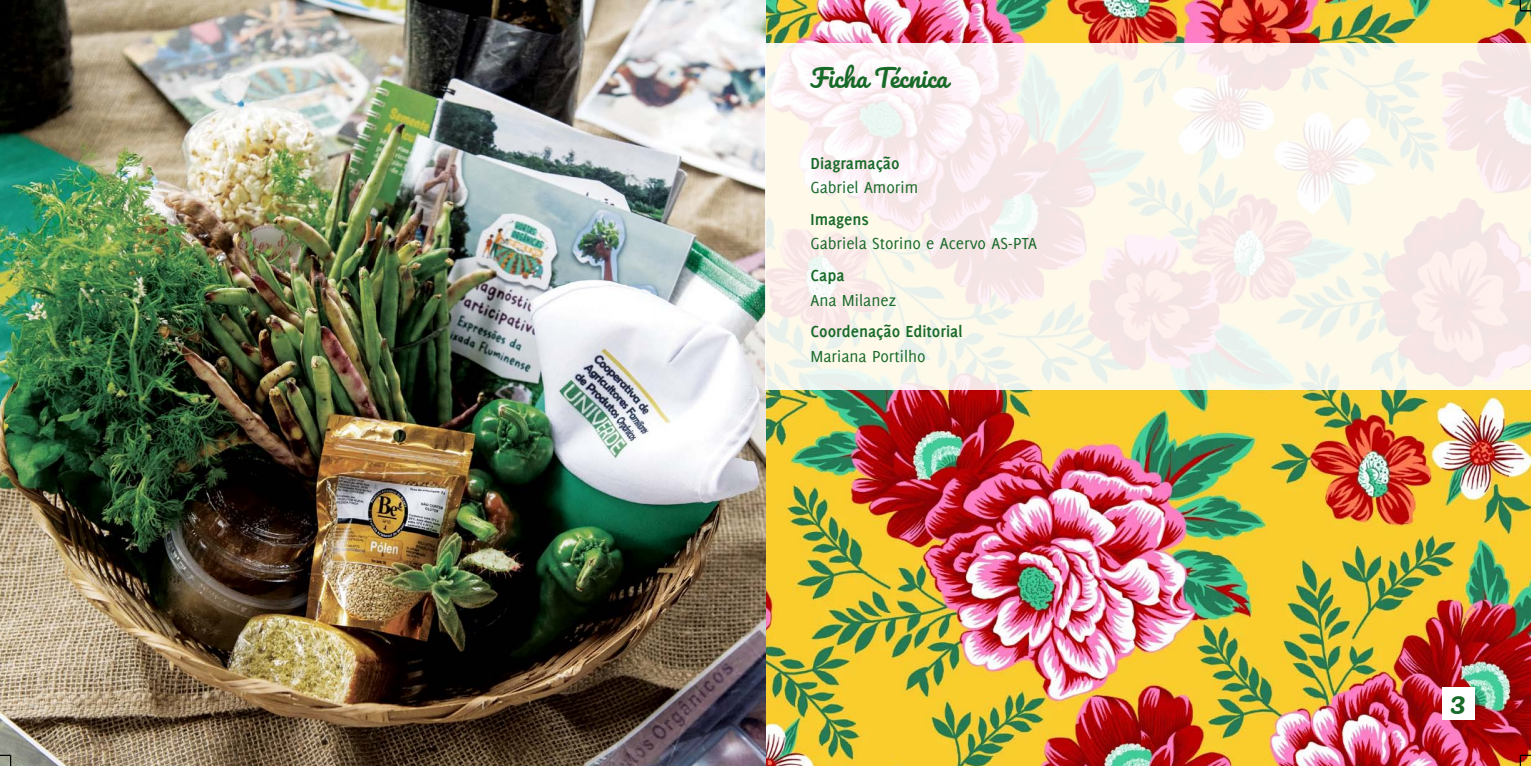
<style>
.page{position:relative;width:1531px;height:766px;background:#fff}
.page>*{position:absolute;margin:0;border:0;box-sizing:border-box;transform-origin:0 0}
.t1{font:30px "Pacifico";color:#186a29}
.t2{font:25px "Pacifico";color:#186a29}
.t3{font:17.5px "Delicious";color:#186a29}
.t4{font:700 17.5px "Delicious";color:#186a29}
</style>
<div class="page">
<img style="left:0;top:0;width:1531px;height:765px">
<svg style="left:765px;top:43px;width:766px;height:347px"></svg>
<div style="left:1442px;top:687px;width:32px;height:32px;background:#fff"></div>
<svg style="left:0;top:0;width:11px;height:11px"></svg>
<svg style="left:0;top:754px;width:11px;height:11px"></svg>
<svg style="left:1519px;top:0;width:12px;height:11px"></svg>
<svg style="left:1519px;top:754px;width:12px;height:11px"></svg>
<h2 class="t2" style="left:810px;top:65px;width:139px">Ficha Técnica</h2>
<p class="t4" style="left:810px;top:153px;width:91px">Diagramação</p>
<p class="t3" style="left:810px;top:177px;width:109px">Gabriel Amorim</p>
<p class="t4" style="left:810px;top:209px;width:60px">Imagens</p>
<p class="t3" style="left:810px;top:234px;width:228px">Gabriela Storino e Acervo AS-PTA</p>
<p class="t4" style="left:810px;top:265px;width:36px">Capa</p>
<p class="t3" style="left:810px;top:290px;width:87px">Ana Milanez</p>
<p class="t4" style="left:810px;top:321px;width:153px">Coordenação Editorial</p>
<p class="t3" style="left:810px;top:346px;width:117px">Mariana Portilho</p>
<h1 class="t1" style="left:1450px;top:685px;width:17px">3</h1>
</div>
